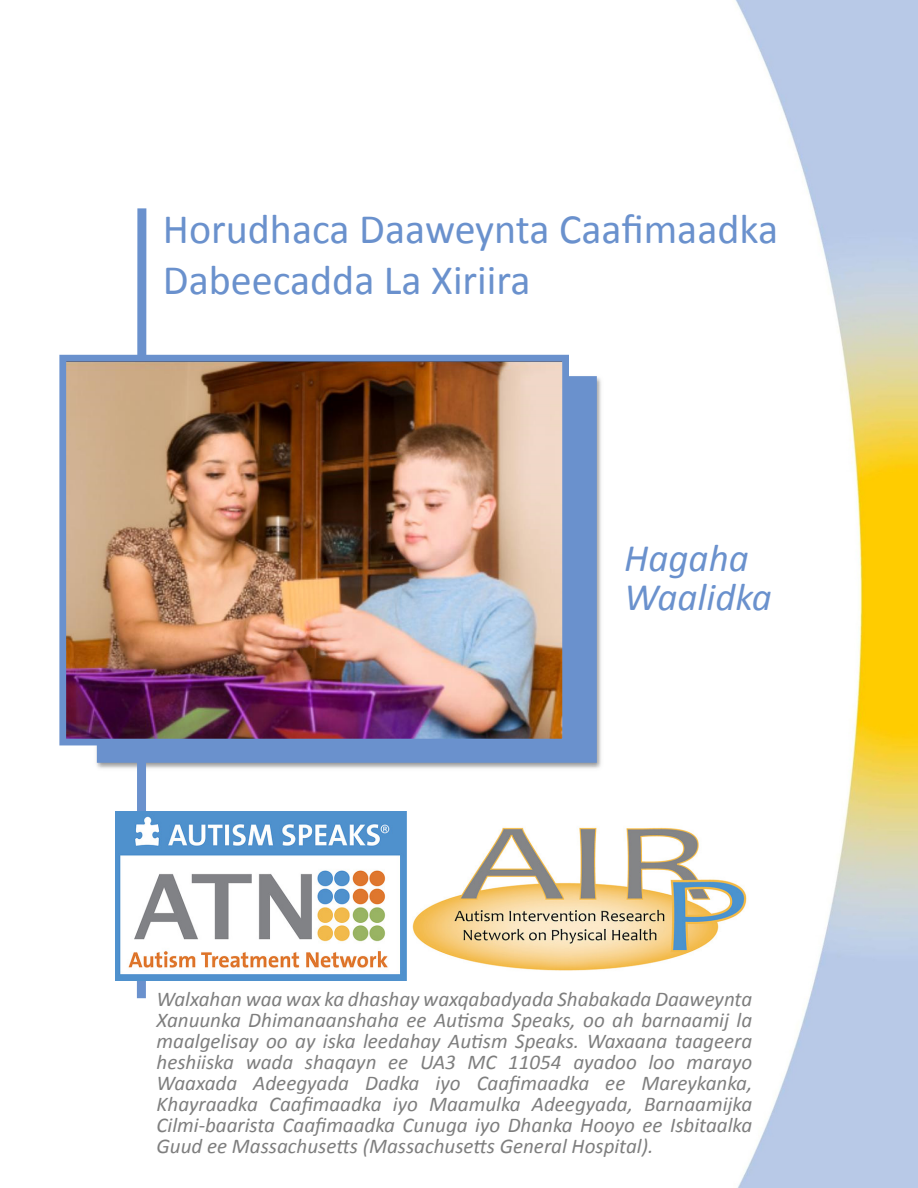
<style>
.page{position:relative;width:918px;height:1188px;background:#fff}
.page>*{position:absolute;margin:0;border:0;box-sizing:border-box;transform-origin:0 0}
.Paragraph_Style2{font:42px/51px "Calibri";color:#6a91cd}
.Paragraph_Style2-2{font:italic 39px "Calibri";color:#6a91cd}
.Paragraph_Style6{font:italic 21px/21px "Calibri";color:#7e7e7e;text-align:justify}
</style>
<div class="page">
<img style="left:59px;top:0;width:859px;height:1188px">
<svg style="left:132px;top:199px;width:19px;height:808px"></svg>
<div style="left:97px;top:376px;width:500px;height:387px;background:#6a91cd;border:3px solid #6a91cd"></div>
<img style="left:67px;top:363px;width:494px;height:374px">
<div style="left:59px;top:355px;width:510px;height:390px;border:7px solid #6a91cd"></div>
<img style="left:115px;top:812px;width:637px;height:168px">
<p class="Paragraph_Style2" style="left:163px;top:203px;width:617px">Horudhaca Daaweynta Caafimaadka<br>Dabeecadda La Xiriira</p>
<p class="Paragraph_Style2-2" style="left:624px;top:531px;width:126px">Hagaha</p>
<p class="Paragraph_Style2-2" style="left:624px;top:570px;width:149px">Waalidka</p>
<p class="Paragraph_Style6" style="left:157px;top:987px;width:597px">Walxahan waa wax ka dhashay waxqabadyada Shabakada Daaweynta Xanuunka Dhimanaanshaha ee Autisma Speaks, oo ah barnaamij la maalgelisay oo ay iska leedahay Autism Speaks. Waxaana taageera heshiiska wada shaqayn ee UA3 MC 11054 ayadoo loo marayo Waaxada Adeegyada Dadka iyo Caafimaadka ee Mareykanka, Khayraadka Caafimaadka iyo Maamulka Adeegyada, Barnaamijka Cilmi-baarista Caafimaadka Cunuga iyo Dhanka Hooyo ee Isbitaalka Guud ee Massachusetts (Massachusetts General Hospital).</p>
</div>
